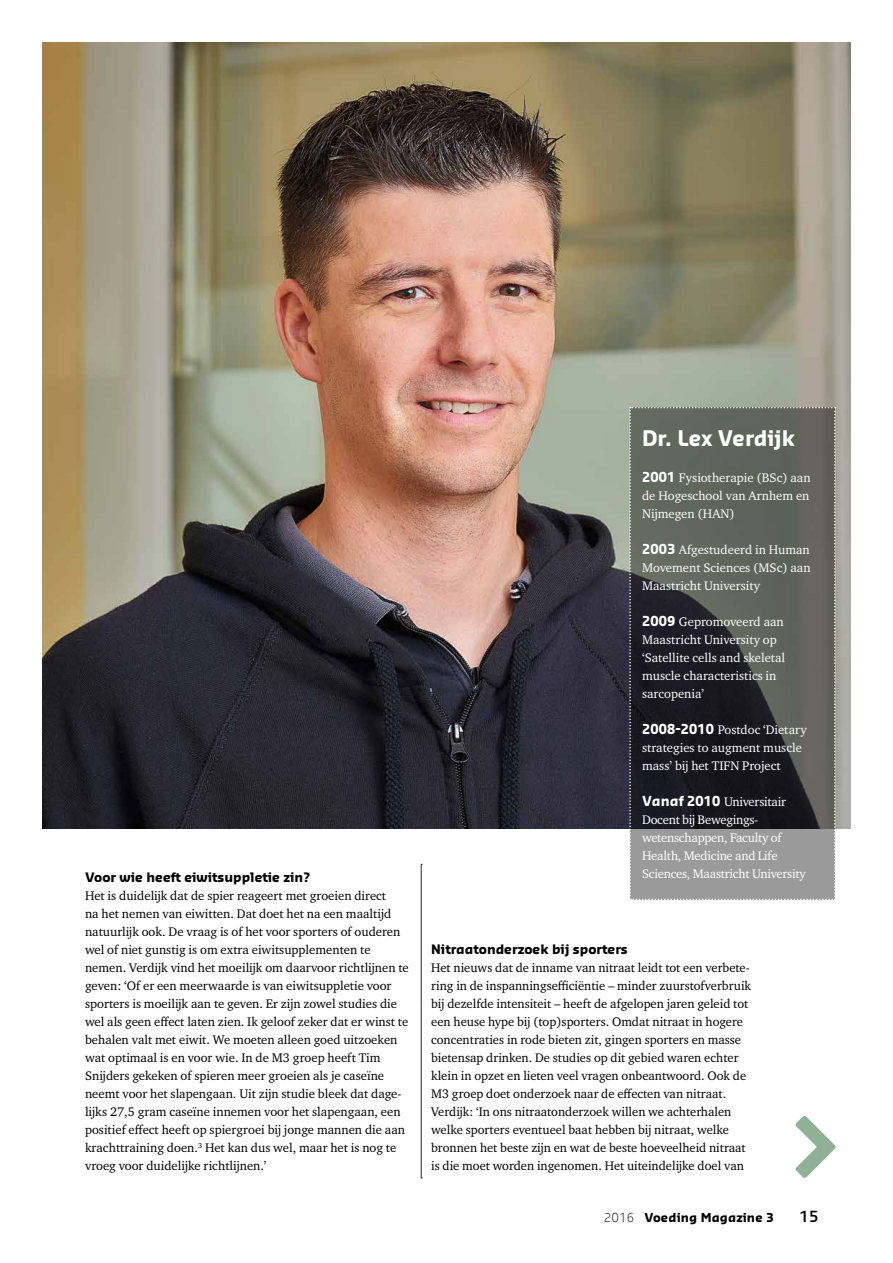
<style>
.page{position:relative;width:893px;height:1263px;background:#fff}
.page>*{position:absolute;margin:0;border:0;box-sizing:border-box;transform-origin:0 0}
.t1{font:700 21px "Sansa Std";color:#fff}
.t2{font:600 15px "Sansa Std";color:#000}
.t3{font:12.75px/18px "Charter ITC Std";color:#000}
.t4{font:12.75px/18px "Charter ITC Std";color:#fff;text-align:justify}
.t5{font:12.75px/18px "Charter ITC Std";letter-spacing:-.02em;color:#fff}
.t6{font:700 12.75px "Sansa Std";color:#000}
.t7{font:700 12px "Sansa Std";letter-spacing:.01em;color:#000}
.s1{font-family:"Sansa Std";font-weight:700;font-size:13.5px}
.s2{font-weight:300}
</style>
<div class="page">
<img style="left:43px;top:43px;width:807px;height:785px">
<svg style="left:629px;top:407px;width:207px;height:493px;background:#535552"></svg>
<svg style="left:795px;top:1116px;width:41px;height:62px"></svg>
<svg style="left:421px;top:864px;width:1px;height:315px"></svg>
<p class="t6" style="left:85px;top:869px;width:226px">Voor wie heeft eiwitsuppletie zin?</p>
<p class="t3" style="left:85px;top:886px;width:325px">Het is duidelijk dat de spier reageert met groeien direct<br>na het nemen van eiwitten. Dat doet het na een maaltijd natuurlijk ook. De vraag is of het voor sporters of ouderen wel of niet gunstig is om extra eiwitsupplementen te nemen. Verdijk vind het moeilijk om daarvoor richtlijnen te geven: ‘Of er een meerwaarde is van eiwitsuppletie voor sporters is moeilijk aan te geven. Er zijn zowel studies die wel als geen effect laten zien. Ik geloof zeker dat er winst te behalen valt met eiwit. We moeten alleen goed uitzoeken wat optimaal is en voor wie. In de M3 groep heeft Tim Snijders gekeken of spieren meer groeien als je caseïne neemt voor het slapengaan. Uit zijn studie bleek dat dage&shy;lijks 27,5 gram caseïne innemen voor het slapengaan, een positief effect heeft op spiergroei bij jonge mannen die aan krachttraining doen.<sup>3</sup> Het kan dus wel, maar het is nog te vroeg voor duidelijke richtlijnen.’</p>
<h1 class="t1" style="left:642px;top:424px;width:154px">Dr. Lex Verdijk</h1>
<p class="t4" style="left:642px;top:468px;width:170px"><span class="s1">2001</span> Fysiotherapie (BSc) aan de Hogeschool van Arnhem en Nijmegen (HAN)</p>
<p class="t4" style="left:642px;top:540px;width:170px"><span class="s1">2003</span> Afgestudeerd in Human Movement Sciences (MSc) aan Maastricht University</p>
<p class="t4" style="left:642px;top:612px;width:145px;text-align:left"><span class="s1">2009</span> Gepromoveerd aan<br>Maastricht University op ‘Satellite cells and skeletal muscle characteristics in sarcopenia’</p>
<p class="t4" style="left:642px;top:720px;width:166px;text-align:left"><span class="s1">2008-2010</span> Postdoc ‘Dietary strategies to augment muscle mass’ bij het TIFN Project</p>
<p class="t5" style="left:642px;top:792px;width:165px"><span class="s1">Vanaf 2010</span> Universitair<br>Docent bij Bewegings&shy;wetenschappen, Faculty of<br>Health, Medicine and Life<br>Sciences, Maastricht University</p>
<p class="t6" style="left:431px;top:941px;width:198px">Nitraatonderzoek bij sporters</p>
<p class="t3" style="left:431px;top:958px;width:321px">Het nieuws dat de inname van nitraat leidt tot een verbete&shy;ring in de inspanningsefficiëntie – minder zuurstofverbruik bij dezelfde intensiteit – heeft de afgelopen jaren geleid tot een heuse hype bij (top)sporters. Omdat nitraat in hogere concentraties in rode bieten zit, gingen sporters en masse bietensap drinken. De studies op dit gebied waren echter klein in opzet en lieten veel vragen onbeantwoord. Ook de M3 groep doet onderzoek naar de effecten van nitraat.<br>Verdijk: ‘In ons nitraatonderzoek willen we achterhalen welke sporters eventueel baat hebben bij nitraat, welke bronnen het beste zijn en wat de beste hoeveelheid nitraat is die moet worden ingenomen. Het uiteindelijke doel van</p>
<p class="t7" style="left:604px;top:1210px;width:171px"><span class="s2">2016</span> Voeding Magazine 3</p>
<p class="t2" style="left:799px;top:1206px;width:20px">15</p>
</div>
